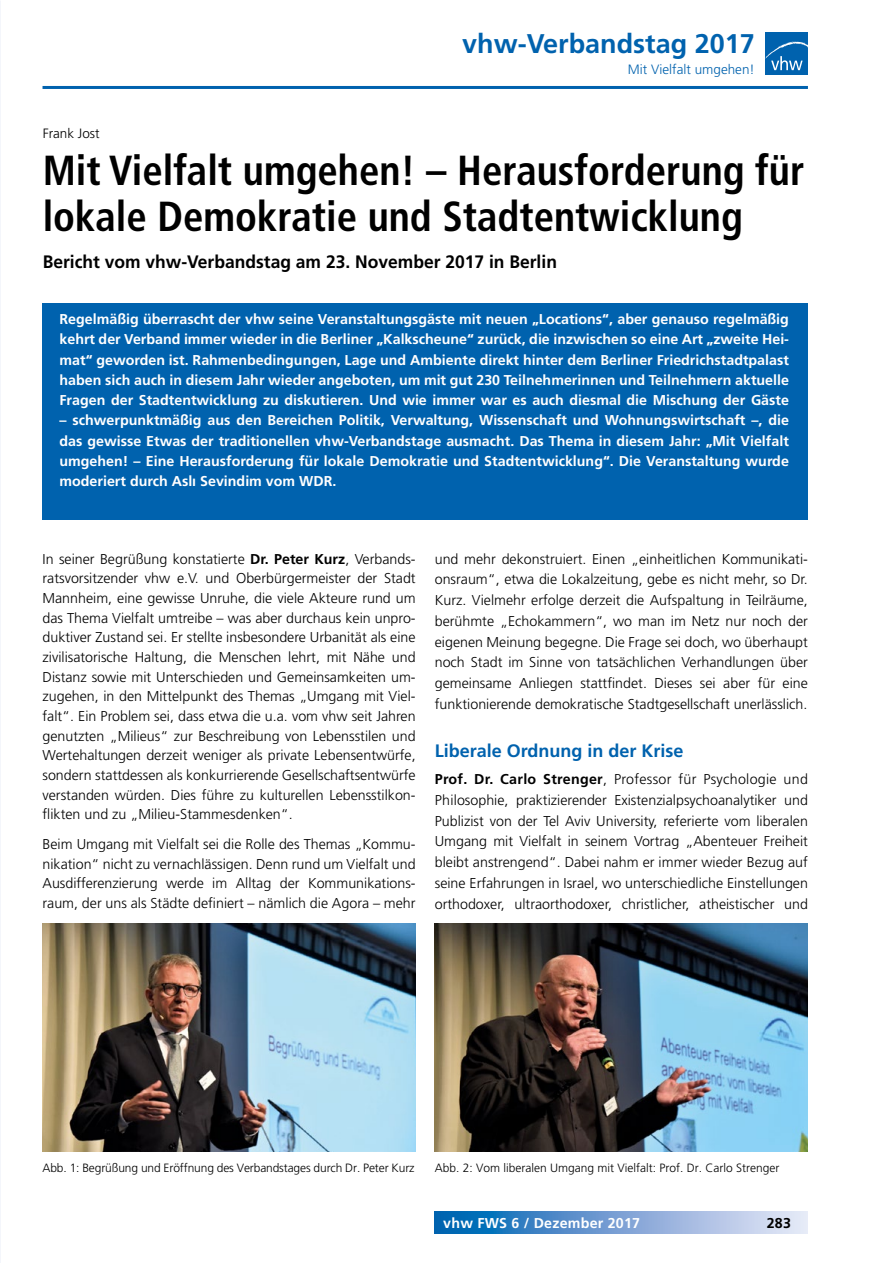
<style>
.page{position:relative;width:893px;height:1263px;background:#fff}
.page>*{position:absolute;margin:0;border:0;box-sizing:border-box;transform-origin:0 0}
.t1{font:700 condensed 42px/46.5px "Frutiger LT";color:#000}
.t2{font:700 27px "Frutiger LT";color:#0062ae}
.t3{font:700 18px "Frutiger LT";color:#000}
.t4{font:700 18px "Frutiger LT";color:#0062ae}
.t5{font:300 14.25px/19.6px "Frutiger LT";color:#000;text-align:justify}
.t6{font:700 14.25px/20.2px "Frutiger LT";color:#fff;text-align:justify}
.t7{font:700 14.25px "Frutiger LT";color:#000}
.t8{font:300 13.5px "Frutiger LT";color:#0062ae}
.t9{font:300 13.5px "Frutiger CE";color:#000}
.t10{font:300 12px "Frutiger CE";letter-spacing:-.01em;color:#000}
.s1{font-weight:700}
</style>
<div class="page">
<svg style="left:435px;top:1212px;width:373px;height:21px;background:#74a2d4"></svg>
<hr style="left:43px;top:86px;width:765px;height:3px;background:#0062ae">
<div style="left:766px;top:32px;width:42px;height:43px;background:#0062ae"></div>
<svg style="left:766px;top:42px;width:42px;height:28px"></svg>
<div style="left:43px;top:303px;width:765px;height:217px;background:#0062ae"></div>
<img style="left:43px;top:924px;width:373px;height:227px">
<img style="left:435px;top:924px;width:373px;height:227px">
<h2 class="t2" style="left:462px;top:27px;width:294px">vhw-Verbandstag 2017</h2>
<p class="t8" style="left:628px;top:62px;width:128px">Mit Vielfalt umgehen!</p>
<p class="t9" style="left:43px;top:126px;width:58px">Frank Jost</p>
<h1 class="t1" style="left:43px;top:147px;width:763px">Mit Vielfalt umgehen! – Herausforderung für lokale Demokratie und Stadtentwicklung</h1>
<p class="t3" style="left:43px;top:251px;width:516px">Bericht vom vhw-Verbandstag am 23. November 2017 in Berlin</p>
<p class="t6" style="left:60px;top:309px;width:731px">Regelmäßig überrascht der vhw seine Veranstaltungsgäste mit neuen „Locations“, aber genauso regelmäßig kehrt der Verband immer wieder in die Berliner „Kalkscheune“ zurück, die inzwischen so eine Art „zweite Hei&shy;mat“ geworden ist. Rahmenbedingungen, Lage und Ambiente direkt hinter dem Berliner Friedrichstadtpalast haben sich auch in diesem Jahr wieder angeboten, um mit gut 230 Teilnehmerinnen und Teilnehmern aktuelle Fragen der Stadtentwicklung zu diskutieren. Und wie immer war es auch diesmal die Mischung der Gäste</p>
<p class="t6" style="left:60px;top:410px;width:731px">– schwerpunktmäßig aus den Bereichen Politik, Verwaltung, Wissenschaft und Wohnungswirtschaft –, die das gewisse Etwas der traditionellen vhw-Verbandstage ausmacht. Das Thema in diesem Jahr: „Mit Vielfalt umgehen! – Eine Herausforderung für lokale Demokratie und Stadtentwicklung“. Die Veranstaltung wurde moderiert durch Aslı Sevindim vom WDR.</p>
<p class="t5" style="left:43px;top:549px;width:375px">In seiner Begrüßung konstatierte <span class="s1">Dr. Peter Kurz</span>, Verbands&shy;ratsvorsitzender vhw e.V. und Oberbürgermeister der Stadt Mannheim, eine gewisse Unruhe, die viele Akteure rund um das Thema Vielfalt umtreibe – was aber durchaus kein unpro&shy;duktiver Zustand sei. Er stellte insbesondere Urbanität als eine zivilisatorische Haltung, die Menschen lehrt, mit Nähe und Distanz sowie mit Unterschieden und Gemeinsamkeiten um&shy;zugehen, in den Mittelpunkt des Themas „Umgang mit Viel&shy;falt“. Ein Problem sei, dass etwa die u.a. vom vhw seit Jahren genutzten „Milieus“ zur Beschreibung von Lebensstilen und Wertehaltungen derzeit weniger als private Lebensentwürfe, sondern stattdessen als konkurrierende Gesellschaftsentwürfe verstanden würden. Dies führe zu kulturellen Lebensstilkon&shy;flikten und zu „Milieu-Stammesdenken“.</p>
<p class="t5" style="left:43px;top:834px;width:375px">Beim Umgang mit Vielfalt sei die Rolle des Themas „Kommu&shy;nikation“ nicht zu vernachlässigen. Denn rund um Vielfalt und Ausdifferenzierung werde im Alltag der Kommunikations&shy;raum, der uns als Städte definiert – nämlich die Agora – mehr</p>
<p class="t5" style="left:435px;top:548px;width:375px;line-height:20.7px">und mehr dekonstruiert. Einen „einheitlichen Kommunikati&shy;onsraum“, etwa die Lokalzeitung, gebe es nicht mehr, so Dr.<br>Kurz. Vielmehr erfolge derzeit die Aufspaltung in Teilräume, berühmte „Echokammern“, wo man im Netz nur noch der eigenen Meinung begegne. Die Frage sei doch, wo überhaupt noch Stadt im Sinne von tatsächlichen Verhandlungen über gemeinsame Anliegen stattfindet. Dieses sei aber für eine funktionierende demokratische Stadtgesellschaft unerlässlich.</p>
<p class="t4" style="left:435px;top:740px;width:250px">Liberale Ordnung in der Krise</p>
<p class="t5" style="left:435px;top:769px;width:375px;line-height:20.7px"><span class="s1">Prof. Dr. Carlo Strenger</span>, Professor für Psychologie und Philosophie, praktizierender Existenzialpsychoanalytiker und Publizist von der Tel Aviv University, referierte vom liberalen Umgang mit Vielfalt in seinem Vortrag „Abenteuer Freiheit bleibt anstrengend“. Dabei nahm er immer wieder Bezug auf seine Erfahrungen in Israel, wo unterschiedliche Einstellungen orthodoxer, ultraorthodoxer, christlicher, atheistischer und</p>
<p class="t10" style="left:43px;top:1161px;width:373px">Abb. 1: Begrüßung und Eröffnung des Verbandstages durch Dr. Peter Kurz</p>
<p class="t10" style="left:435px;top:1161px;width:346px">Abb. 2: Vom liberalen Umgang mit Vielfalt: Prof. Dr. Carlo Strenger</p>
<p class="t6" style="left:443px;top:1212px;width:198px">vhw FWS 6 / Dezember 2017</p>
<p class="t7" style="left:767px;top:1214px;width:26px">283</p>
</div>
